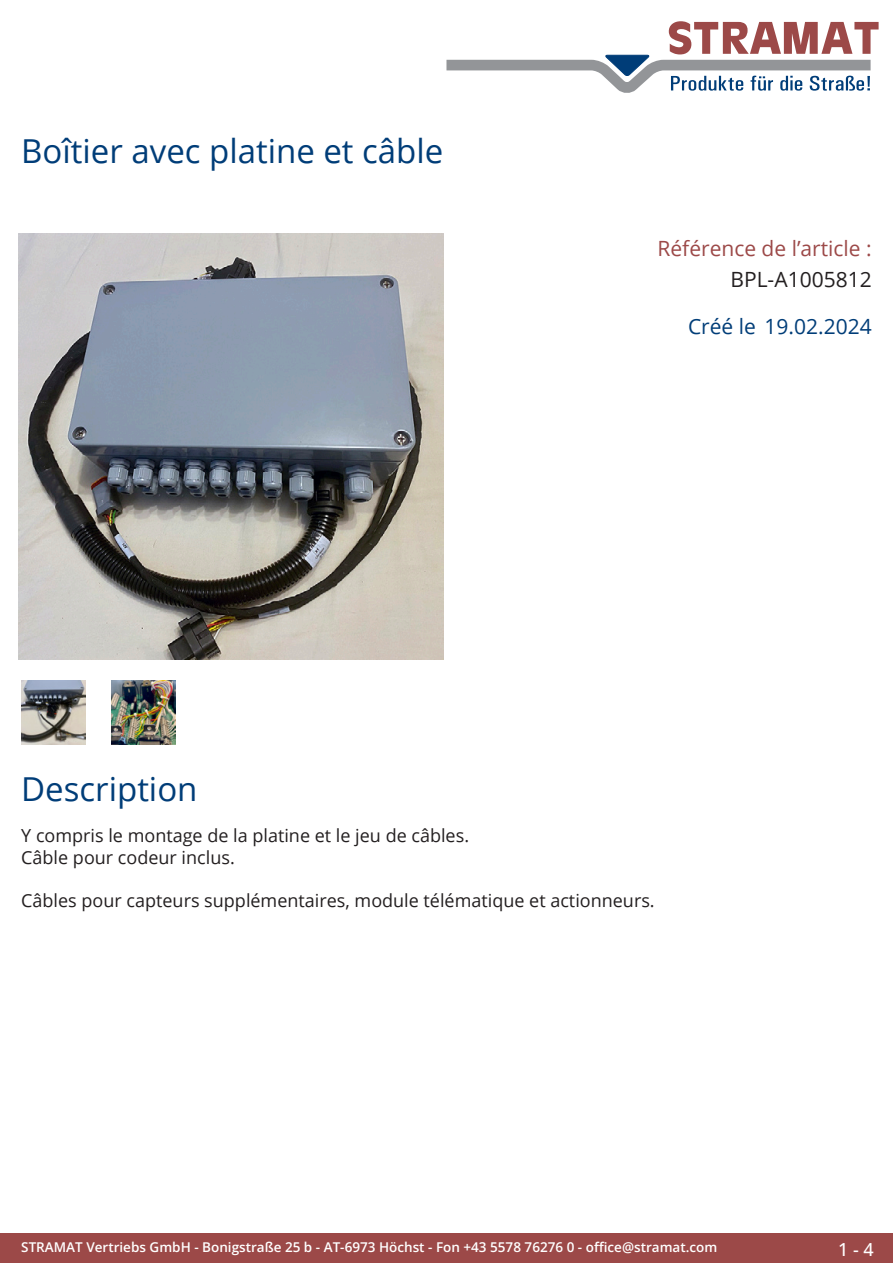
<style>
.page{position:relative;width:893px;height:1263px;background:#fff}
.page>*{position:absolute;margin:0;border:0;box-sizing:border-box;transform-origin:0 0}
.Produkttitel{font:33px "Open Sans";color:#003d78}
.TechDaten_Überschrif{font:21px "Open Sans";color:#9c4948}
.Erstellungsdatum{font:21px "Open Sans";color:#003d78}
.TechDaten_Inhalt{font:21px "Open Sans";color:#231f20}
.Beschreibung_Text{font:18px/21.6px "Open Sans";color:#231f20}
.t1{font:500 18px "Open Sans";color:#fff}
.t2{font:600 13.5px "Open Sans";color:#fff}
</style>
<div class="page">
<div style="left:0;top:1233px;width:893px;height:30px;background:#9c4948"></div>
<svg style="left:446px;top:21px;width:433px;height:72px"></svg>
<img style="left:18px;top:234px;width:425px;height:425px">
<img style="left:21px;top:680px;width:64px;height:64px">
<img style="left:112px;top:680px;width:63px;height:64px">
<p class="Produkttitel" style="left:21px;top:128px;width:424px">Boîtier avec platine et câble</p>
<p class="TechDaten_Überschrif" style="left:657px;top:234px;width:216px">Référence de l’article :</p>
<p class="TechDaten_Inhalt" style="left:730px;top:265px;width:143px">BPL-A1005812</p>
<p class="Erstellungsdatum" style="left:688px;top:312px;width:185px">Créé le 19.02.2024</p>
<p class="Produkttitel" style="left:21px;top:766px;width:178px">Description</p>
<p class="Beschreibung_Text" style="left:21px;top:824px;width:449px">Y compris le montage de la platine et le jeu de câbles.<br>Câble pour codeur inclus.</p>
<p class="Beschreibung_Text" style="left:21px;top:889px;width:635px">Câbles pour capteurs supplémentaires, module télématique et actionneurs.</p>
<p class="t2" style="left:21px;top:1238px;width:698px">STRAMAT Vertriebs GmbH - Bonigstraße 25 b - AT-6973 Höchst - Fon +43 5578 76276 0 - office@stramat.com</p>
<p class="t1" style="left:838px;top:1237px;width:37px">1 - 4</p>
</div>
